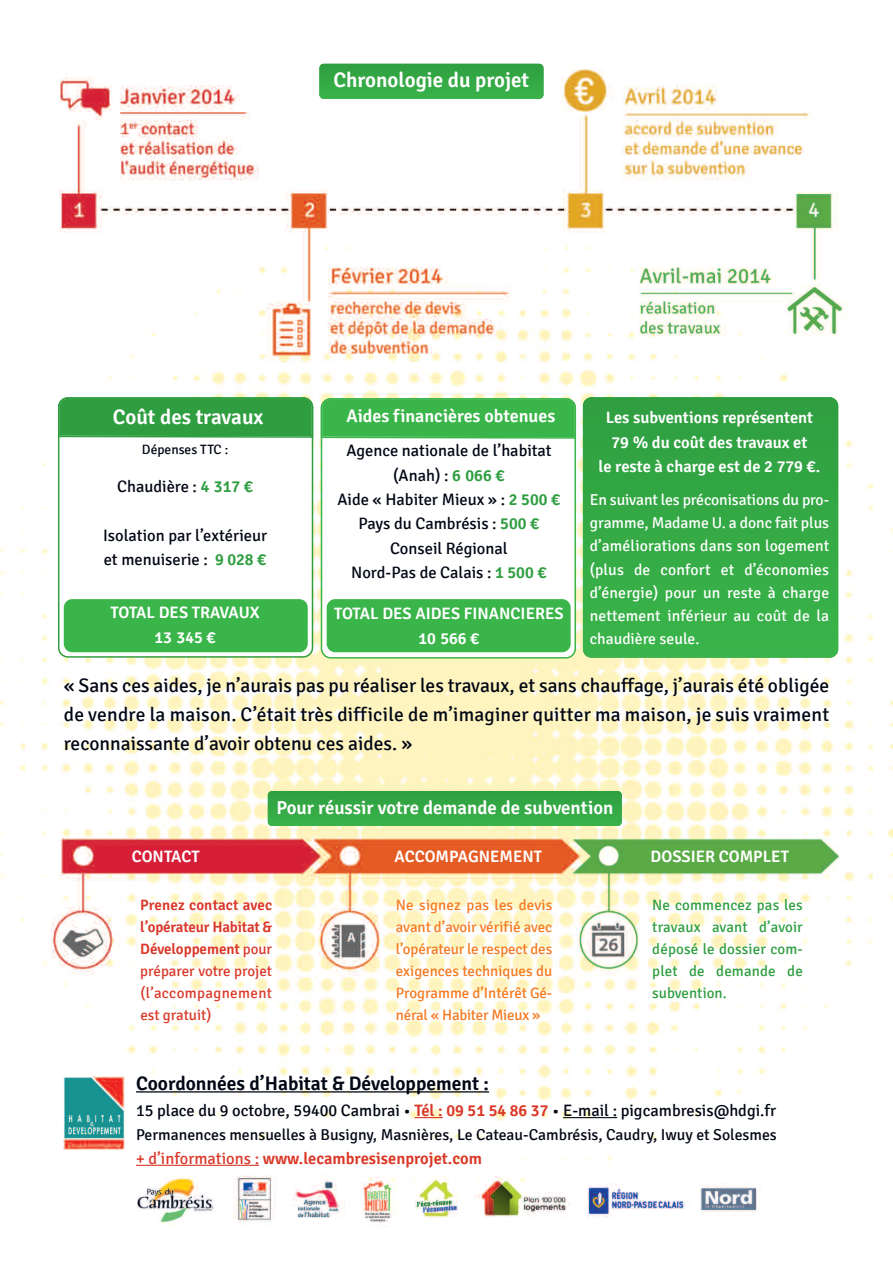
<style>
.page{position:relative;width:893px;height:1263px;background:#fff}
.page>*{position:absolute;margin:0;border:0;box-sizing:border-box;transform-origin:0 0}
.t1{font:600 21px "Signika";color:#fff}
.t2{font:19.5px/28.8px "Signika";color:#010614;text-align:justify}
.t3{font:600 19.5px "Signika";color:#010614}
.t4{font:600 18.75px "Signika";color:#fff}
.t5{font:600 18px "Signika";color:#fff}
.t6{font:16.5px/24.5px "Signika";color:#010614}
.t7{font:600 16.5px/24.5px "Signika";color:#fff;text-align:center}
.t8{font:600 16.5px "Signika";color:#d93829}
.t9{font:15.75px/23.2px "Signika";letter-spacing:.01em;color:#fff;text-align:justify}
.t10{font:15.75px "Signika";color:#010614}
.t11{font:15px/22.2px "Signika";letter-spacing:-.01em;color:#f47921;text-align:justify}
.t12{font:15px/22.2px "Signika";color:#d93829;text-align:justify}
.t13{font:15px/22.2px "Signika";letter-spacing:.01em;color:#2f9e40;text-align:justify}
.t14{font:13.5px "Signika";color:#010614}
.s1{font-weight:600;color:#2f9e40}
.s2{font-weight:600}
.s3{font-weight:600;color:#d93829}
.s4{font-weight:400}
</style>
<div class="page">
<img style="left:0;top:63px;width:893px;height:1164px">
<svg style="left:58px;top:436px;width:255px;height:222px"></svg>
<hr style="left:136px;top:1091px;width:353px;height:1px;background:#010614">
<svg style="left:414px;top:1117px;width:29px;height:1px"></svg>
<hr style="left:563px;top:1117px;width:54px;height:1px;background:#010614">
<hr style="left:136px;top:1165px;width:123px;height:1px;background:#d93829">
<div style="left:583px;top:397px;width:255px;height:261px;background:#34a945;border-radius:9px"></div>
<div style="left:319px;top:64px;width:224px;height:35px;background:#34a945;border-radius:4px"></div>
<div style="left:58px;top:397px;width:255px;height:39px;background:#2f9e40"></div>
<svg style="left:321px;top:437px;width:255px;height:221px"></svg>
<div style="left:321px;top:398px;width:255px;height:39px;background:#3ab54a"></div>
<div style="left:268px;top:791px;width:354px;height:35px;background:#34a945;border-radius:4px"></div>
<img style="left:64px;top:1076px;width:60px;height:74px">
<div style="left:64px;top:599px;width:244px;height:53px;background:#3ab54a;border-radius:9px"></div>
<div style="left:327px;top:599px;width:244px;height:53px;background:#3ab54a;border-radius:9px"></div>
<p class="t1" style="left:333px;top:68px;width:197px">Chronologie du projet</p>
<p class="t1" style="left:113px;top:404px;width:152px">Coût des travaux</p>
<p class="t5" style="left:346px;top:405px;width:210px">Aides financières obtenues</p>
<p class="t7" style="left:599px;top:406px;width:223px">Les subventions représentent<br>79 % du coût des travaux et<br>le reste à charge est de 2 779 €.</p>
<p class="t9" style="left:590px;top:488px;width:241px">En suivant les préconisations du pro&shy;gramme, Madame U. a donc fait plus d’améliorations dans son logement (plus de confort et d’économies d’énergie) pour un reste à charge nettement inférieur au coût de la chaudière seule.</p>
<p class="t6" style="left:337px;top:439px;width:224px;text-align:center">Agence nationale de l’habitat (Anah) : <span class="s1">6 066 €<br></span>Aide « Habiter Mieux » : <span class="s1">2 500 €<br></span>Pays du Cambrésis : <span class="s1">500 €<br></span>Conseil Régional<br>Nord-Pas de Calais : <span class="s1">1 500 €</span></p>
<p class="t7" style="left:334px;top:602px;width:231px">TOTAL DES AIDES FINANCIERES<br>10 566 €</p>
<p class="t14" style="left:142px;top:441px;width:88px">Dépenses TTC :</p>
<p class="t6" style="left:117px;top:474px;width:137px">Chaudière : <span class="s1">4 317 €</span></p>
<p class="t6" style="left:103px;top:523px;width:166px">Isolation par l’extérieur et menuiserie : <span class="s1">9 028 €</span></p>
<p class="t7" style="left:111px;top:601px;width:151px">TOTAL DES TRAVAUX<br>13 345 €</p>
<p class="t2" style="left:64px;top:671px;width:767px">« Sans ces aides, je n’aurais pas pu réaliser les travaux, et sans chauffage, j’aurais été obligée de vendre la maison. C’était très difficile de m’imaginer quitter ma maison, je suis vraiment reconnaissante d’avoir obtenu ces aides. »</p>
<p class="t4" style="left:276px;top:797px;width:338px">Pour réussir votre demande de subvention</p>
<p class="t7" style="left:132px;top:845px;width:70px">CONTACT</p>
<p class="t7" style="left:395px;top:845px;width:149px">ACCOMPAGNEMENT</p>
<p class="t7" style="left:651px;top:845px;width:140px">DOSSIER COMPLET</p>
<p class="t12" style="left:140px;top:893px;width:133px"><span class="s2">Prenez contact avec l’opérateur Habitat &amp; Développement</span> pour préparer votre projet (l’accompagnement est gratuit)</p>
<p class="t11" style="left:396px;top:893px;width:158px">Ne signez pas les devis avant d’avoir vérifié avec l’opérateur le respect des exigences techniques du Programme d’Intérêt Gé&shy;néral « Habiter Mieux »</p>
<p class="t13" style="left:652px;top:893px;width:152px">Ne commencez pas les travaux avant d’avoir déposé le dossier com&shy;plet de demande de subvention.</p>
<p class="t3" style="left:136px;top:1071px;width:354px">Coordonnées d’Habitat &amp; Développement :</p>
<p class="t6" style="left:136px;top:1098px;width:642px">15 place du 9 octobre, 59400 Cambrai • <span class="s3">Tél : 09 51 54 86 37</span> • E-mail : pigcambresis@hdgi.fr</p>
<p class="t10" style="left:136px;top:1125px;width:642px">Permanences mensuelles à Busigny, Masnières, Le Cateau-Cambrésis, Caudry, Iwuy et Solesmes</p>
<p class="t8" style="left:136px;top:1148px;width:347px"><span class="s4">+ d’informations :</span> www.lecambresisenprojet.com</p>
</div>
